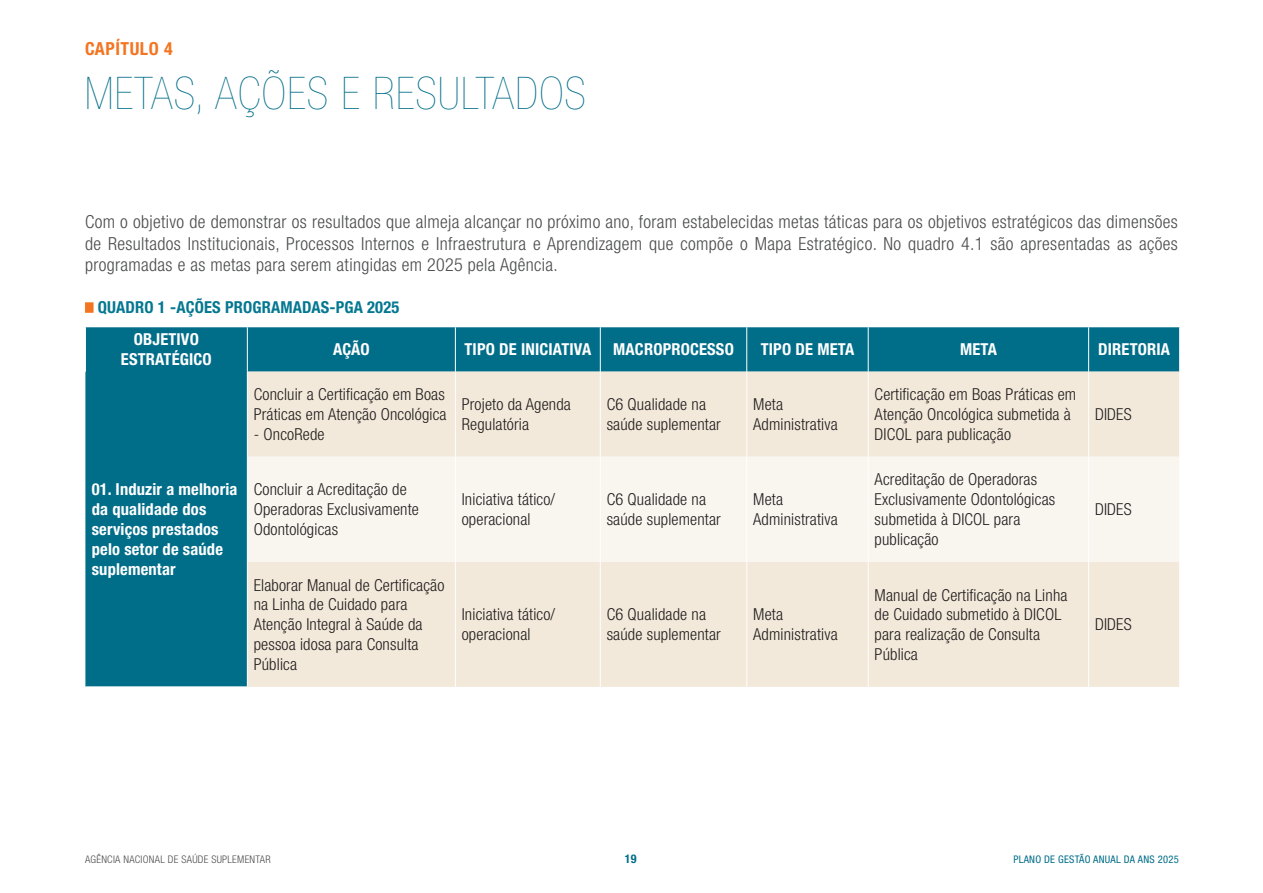
<style>
.page{position:relative;width:1263px;height:893px;background:#fff}
.page>*{position:absolute;margin:0;border:0;box-sizing:border-box;transform-origin:0 0}
.t1{font:200 condensed 45px "Helvetica Neue LT Std";letter-spacing:.03em;color:#006d89}
.t2{font:300 condensed 18px/21.6px "Helvetica Neue LT Std";letter-spacing:.02em;color:#4b4c4d;text-align:justify}
.t3{font:700 condensed 18px "Helvetica Neue LT Std";letter-spacing:.03em;color:#f47521}
.t4{font:300 condensed 16.5px/19.8px "Helvetica Neue LT Std";letter-spacing:.01em;color:#231f20}
.t5{font:700 condensed 16.5px/19.8px "Helvetica Neue LT Std";letter-spacing:.01em;color:#fff;text-align:center}
.t6{font:700 condensed 16.5px "Helvetica Neue LT Std";letter-spacing:.01em;color:#047791}
.t7{font:700 condensed 12px "Helvetica Neue LT Std";color:#006d89}
.t8{font:300 condensed 10.5px "Helvetica Neue LT Std";letter-spacing:.025em;color:#4b4c4d}
.t9{font:condensed 10.5px "Helvetica Neue LT Std";letter-spacing:.025em;color:#006d89}
</style>
<div class="page">
<div style="left:85px;top:302px;width:9px;height:11px;background:#f47521"></div>
<div style="left:85px;top:327px;width:1094px;height:359px;background:#006d89"></div>
<div style="left:248px;top:372px;width:931px;height:315px;background:#f2e9da"></div>
<div style="left:248px;top:457px;width:931px;height:105px;background:#f9f6f0"></div>
<hr style="left:247px;top:327px;width:1px;height:45px;background:#fff">
<hr style="left:455px;top:327px;width:1px;height:45px;background:#fff">
<hr style="left:600px;top:327px;width:1px;height:45px;background:#fff">
<hr style="left:746px;top:327px;width:1px;height:45px;background:#fff">
<hr style="left:868px;top:327px;width:1px;height:45px;background:#fff">
<hr style="left:1088px;top:327px;width:1px;height:45px;background:#fff">
<hr style="left:247px;top:372px;width:1px;height:85px;background:#fff">
<hr style="left:455px;top:372px;width:1px;height:85px;background:#fff">
<hr style="left:600px;top:372px;width:1px;height:85px;background:#fff">
<hr style="left:746px;top:372px;width:1px;height:85px;background:#fff">
<hr style="left:868px;top:372px;width:1px;height:85px;background:#fff">
<hr style="left:1088px;top:372px;width:1px;height:85px;background:#fff">
<hr style="left:247px;top:457px;width:1px;height:105px;background:#fff">
<hr style="left:455px;top:457px;width:1px;height:105px;background:#fff">
<hr style="left:600px;top:457px;width:1px;height:105px;background:#fff">
<hr style="left:746px;top:457px;width:1px;height:105px;background:#fff">
<hr style="left:868px;top:457px;width:1px;height:105px;background:#fff">
<hr style="left:1088px;top:457px;width:1px;height:105px;background:#fff">
<hr style="left:247px;top:562px;width:1px;height:124px;background:#fff">
<hr style="left:455px;top:562px;width:1px;height:125px;background:#fff">
<hr style="left:600px;top:562px;width:1px;height:125px;background:#fff">
<hr style="left:746px;top:562px;width:1px;height:125px;background:#fff">
<hr style="left:868px;top:562px;width:1px;height:125px;background:#fff">
<hr style="left:1088px;top:562px;width:1px;height:125px;background:#fff">
<hr style="left:85px;top:327px;width:1px;height:45px;background:#fff">
<p class="t3" style="left:85px;top:38px;width:89px">CAPÍTULO 4</p>
<h1 class="t1" style="left:85px;top:69px;width:502px">METAS, AÇÕES E RESULTADOS</h1>
<p class="t2" style="left:85px;top:211px;width:1094px">Com o objetivo de demonstrar os resultados que almeja alcançar no próximo ano, foram estabelecidas metas táticas para os objetivos estratégicos das dimensões de Resultados Institucionais, Processos Internos e Infraestrutura e Aprendizagem que compõe o Mapa Estratégico. No quadro 4.1 são apresentadas as ações programadas e as metas para serem atingidas em 2025 pela Agência.</p>
<p class="t6" style="left:98px;top:297px;width:303px">QUADRO 1 -AÇÕES PROGRAMADAS-PGA 2025</p>
<p class="t5" style="left:121px;top:329px;width:92px">OBJETIVO<br>ESTRATÉGICO</p>
<p class="t5" style="left:333px;top:339px;width:38px">AÇÃO</p>
<p class="t5" style="left:464px;top:339px;width:128px">TIPO DE INICIATIVA</p>
<p class="t5" style="left:613px;top:339px;width:122px">MACROPROCESSO</p>
<p class="t5" style="left:761px;top:339px;width:95px">TIPO DE META</p>
<p class="t5" style="left:960px;top:339px;width:38px">META</p>
<p class="t5" style="left:1098px;top:339px;width:73px">DIRETORIA</p>
<p class="t5" style="left:92px;top:479px;width:147px;text-align:left">01. Induzir a melhoria da qualidade dos serviços prestados pelo setor de saúde suplementar</p>
<p class="t4" style="left:254px;top:384px;width:194px">Concluir a Certificação em Boas<br>Práticas em Atenção Oncológica</p>
<p class="t4" style="left:254px;top:424px;width:72px">- OncoRede</p>
<p class="t4" style="left:462px;top:394px;width:111px">Projeto da Agenda<br>Regulatória</p>
<p class="t4" style="left:607px;top:394px;width:116px">C6 Qualidade na saúde suplementar</p>
<p class="t4" style="left:753px;top:394px;width:86px">Meta<br>Administrativa</p>
<p class="t4" style="left:875px;top:384px;width:203px">Certificação em Boas Práticas em<br>Atenção Oncológica submetida à<br>DICOL para publicação</p>
<p class="t4" style="left:254px;top:479px;width:167px">Concluir a Acreditação de<br>Operadoras Exclusivamente<br>Odontológicas</p>
<p class="t4" style="left:462px;top:489px;width:95px">Iniciativa tático/ operacional</p>
<p class="t4" style="left:607px;top:489px;width:116px">C6 Qualidade na saúde suplementar</p>
<p class="t4" style="left:753px;top:489px;width:86px">Meta<br>Administrativa</p>
<p class="t4" style="left:254px;top:575px;width:192px">Elaborar Manual de Certificação na Linha de Cuidado para<br>Atenção Integral à Saúde da pessoa idosa para Consulta<br>Pública</p>
<p class="t4" style="left:462px;top:604px;width:95px">Iniciativa tático/ operacional</p>
<p class="t4" style="left:607px;top:604px;width:116px">C6 Qualidade na saúde suplementar</p>
<p class="t4" style="left:753px;top:604px;width:86px">Meta<br>Administrativa</p>
<p class="t4" style="left:875px;top:470px;width:182px">Acreditação de Operadoras<br>Exclusivamente Odontológicas submetida à DICOL para publicação</p>
<p class="t4" style="left:875px;top:585px;width:194px">Manual de Certificação na Linha de Cuidado submetido à DICOL para realização de Consulta<br>Pública</p>
<p class="t4" style="left:1095px;top:404px;width:38px">DIDES</p>
<p class="t4" style="left:1095px;top:499px;width:38px">DIDES</p>
<p class="t4" style="left:1095px;top:614px;width:38px">DIDES</p>
<p class="t8" style="left:85px;top:853px;width:187px">AGÊNCIA NACIONAL DE SAÚDE SUPLEMENTAR</p>
<p class="t7" style="left:625px;top:851px;width:13px">19</p>
<p class="t9" style="left:1013px;top:853px;width:167px">PLANO DE GESTÃO ANUAL DA ANS 2025</p>
</div>
